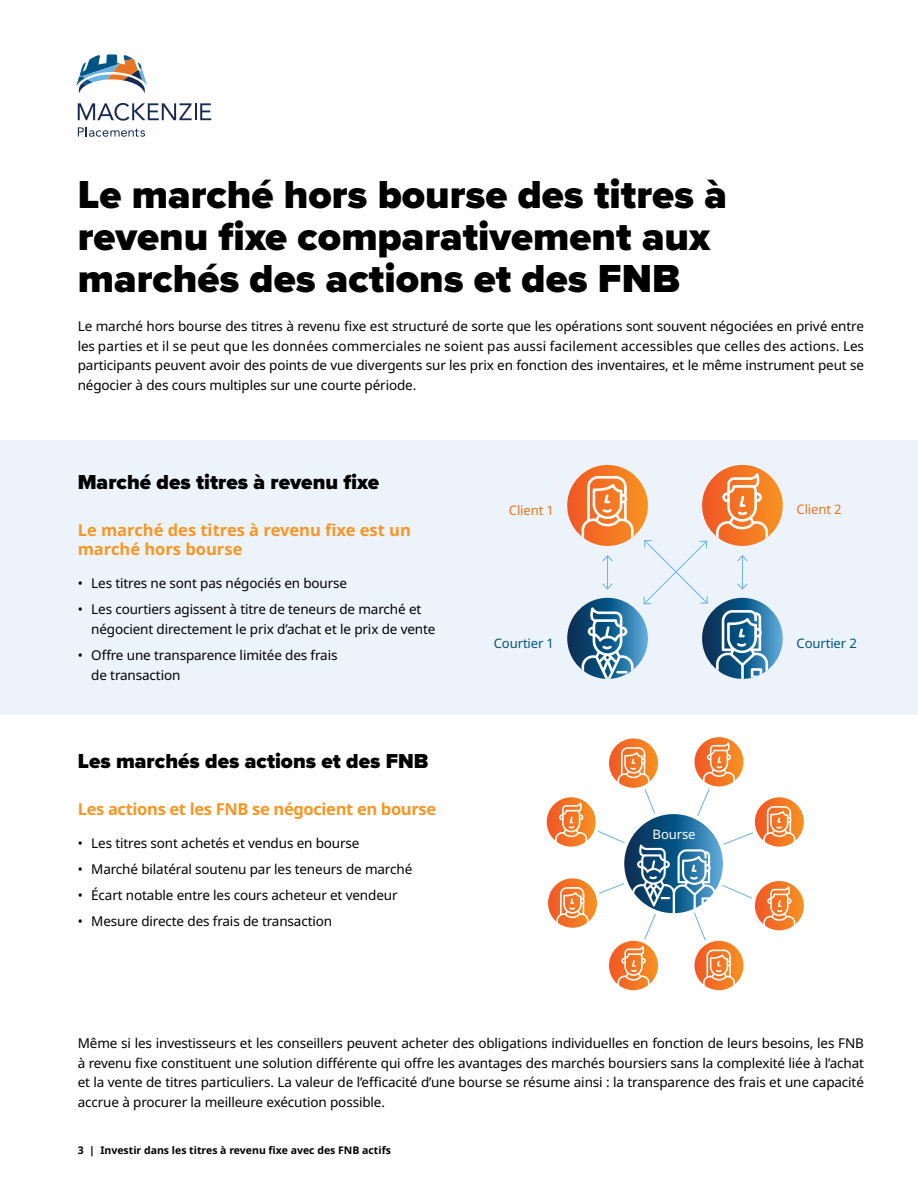
<style>
.page{position:relative;width:918px;height:1188px;background:#fff}
.page>*{position:absolute;margin:0;border:0;box-sizing:border-box;transform-origin:0 0}
.t1{font:900 40.5px/42px "Proxima Nova";color:#000}
.t2{font:900 21px "Proxima Nova";color:#000}
.t3{font:700 16.5px/19.5px "Noto Sans";color:#f89623}
.t4{font:700 16.5px "Noto Sans";letter-spacing:-.02em;color:#f89623}
.body{font:13.5px/19.5px "Noto Sans";letter-spacing:-.01em;color:#000;text-align:justify}
.body_-_bullets{font:13.5px/19.5px "Noto Sans";letter-spacing:-.01em;color:#000}
.t5{font:13.05px "Noto Sans";letter-spacing:-.01em;color:#005486}
.t6{font:13.05px "Noto Sans";letter-spacing:-.01em;color:#e87524}
.t7{font:13.05px "Noto Sans";letter-spacing:-.01em;color:#fff}
.t8{font:700 10.5px "Noto Sans";color:#000}
</style>
<div class="page">
<svg style="left:76px;top:54px;width:71px;height:40px"></svg>
<svg style="left:78px;top:103px;width:133px;height:18px"></svg>
<svg style="left:78px;top:127px;width:67px;height:10px"></svg>
<div style="left:0;top:440px;width:918px;height:274px;background:#edf3fb"></div>
<svg style="left:567px;top:598px;width:81px;height:81px;background:#2b6792"></svg>
<svg style="left:582px;top:607px;width:52px;height:72px;background:#5b8eae"></svg>
<svg style="left:702px;top:598px;width:81px;height:81px;background:#2b6894"></svg>
<svg style="left:716px;top:610px;width:52px;height:69px;background:#5c8dad"></svg>
<svg style="left:702px;top:465px;width:81px;height:81px;background:#f37829"></svg>
<svg style="left:716px;top:473px;width:52px;height:73px;background:#f59457"></svg>
<svg style="left:567px;top:465px;width:81px;height:81px;background:#f37729"></svg>
<svg style="left:582px;top:476px;width:52px;height:70px;background:#f69a5f"></svg>
<hr style="left:607px;top:556px;width:1px;height:33px;background:#6ab2e2">
<svg style="left:602px;top:583px;width:11px;height:7px"></svg>
<svg style="left:602px;top:555px;width:11px;height:7px"></svg>
<hr style="left:742px;top:556px;width:1px;height:33px;background:#6ab2e2">
<svg style="left:737px;top:583px;width:11px;height:7px"></svg>
<svg style="left:737px;top:555px;width:11px;height:7px"></svg>
<svg style="left:643px;top:540px;width:65px;height:65px"></svg>
<svg style="left:545px;top:795px;width:53px;height:54px"></svg>
<div style="left:543px;top:793px;width:57px;height:58px;border:4px solid #fff;border-radius:50%"></div>
<svg style="left:753px;top:879px;width:53px;height:53px"></svg>
<div style="left:751px;top:877px;width:57px;height:57px;border:4px solid #fff;border-radius:50%"></div>
<svg style="left:693px;top:735px;width:53px;height:53px"></svg>
<div style="left:691px;top:733px;width:56px;height:57px;border:4px solid #fff;border-radius:50%"></div>
<div style="left:605px;top:937px;width:57px;height:57px;border:4px solid #fff;border-radius:50%"></div>
<svg style="left:607px;top:736px;width:53px;height:54px"></svg>
<div style="left:605px;top:735px;width:57px;height:57px;border:4px solid #fff;border-radius:50%"></div>
<svg style="left:546px;top:876px;width:53px;height:54px"></svg>
<div style="left:544px;top:874px;width:57px;height:58px;border:4px solid #fff;border-radius:50%"></div>
<svg style="left:753px;top:795px;width:53px;height:54px"></svg>
<div style="left:751px;top:793px;width:57px;height:58px;border:4px solid #fff;border-radius:50%"></div>
<div style="left:691px;top:937px;width:56px;height:57px;border:4px solid #fff;border-radius:50%"></div>
<svg style="left:555px;top:742px;width:240px;height:246px"></svg>
<h2 class="t1" style="left:78px;top:173px;width:651px">Le marché hors bourse des titres à revenu fixe comparativement aux marchés des actions et des FNB</h2>
<p class="body" style="left:78px;top:317px;width:788px">Le marché hors bourse des titres à revenu fixe est structuré de sorte que les opérations sont souvent négociées en privé entre les parties et il se peut que les données commerciales ne soient pas aussi facilement accessibles que celles des actions. Les participants peuvent avoir des points de vue divergents sur les prix en fonction des inventaires, et le même instrument peut se négocier à des cours multiples sur une courte période.</p>
<h3 class="t2" style="left:78px;top:466px;width:303px">Marché des titres à revenu fixe</h3>
<h4 class="t3" style="left:78px;top:520px;width:335px">Le marché des titres à revenu fixe est un marché hors bourse</h4>
<p class="body_-_bullets" style="left:78px;top:574px;width:271px">• Les titres ne sont pas négociés en bourse</p>
<p class="body_-_bullets" style="left:91px;top:600px;width:346px;text-indent:-14px">• Les courtiers agissent à titre de teneurs de marché et négocient directement le prix d’achat et le prix de vente</p>
<p class="body_-_bullets" style="left:91px;top:646px;width:248px;text-indent:-14px">• Offre une transparence limitée des frais de transaction</p>
<h3 class="t2" style="left:78px;top:746px;width:352px">Les marchés des actions et des FNB</h3>
<h4 class="t4" style="left:78px;top:797px;width:360px">Les actions et les FNB se négocient en bourse</h4>
<p class="body_-_bullets" style="left:78px;top:833px;width:283px">• Les titres sont achetés et vendus en bourse</p>
<p class="body_-_bullets" style="left:78px;top:860px;width:336px">• Marché bilatéral soutenu par les teneurs de marché</p>
<p class="body_-_bullets" style="left:78px;top:886px;width:321px">• Écart notable entre les cours acheteur et vendeur</p>
<p class="body_-_bullets" style="left:78px;top:912px;width:256px">• Mesure directe des frais de transaction</p>
<p class="t6" style="left:509px;top:502px;width:47px">Client 1</p>
<p class="t6" style="left:797px;top:500px;width:47px">Client 2</p>
<p class="t5" style="left:494px;top:634px;width:62px">Courtier 1</p>
<p class="t5" style="left:797px;top:634px;width:62px">Courtier 2</p>
<p class="t7" style="left:653px;top:825px;width:44px">Bourse</p>
<p class="body" style="left:78px;top:1034px;width:788px">Même si les investisseurs et les conseillers peuvent acheter des obligations individuelles en fonction de leurs besoins, les FNB à revenu fixe constituent une solution différente qui offre les avantages des marchés boursiers sans la complexité liée à l’achat et la vente de titres particuliers. La valeur de l’efficacité d’une bourse se résume ainsi : la transparence des frais et une capacité accrue à procurer la meilleure exécution possible.</p>
<p class="t8" style="left:78px;top:1143px;width:315px">3 | Investir dans les titres à revenu fixe avec des FNB actifs</p>
</div>
